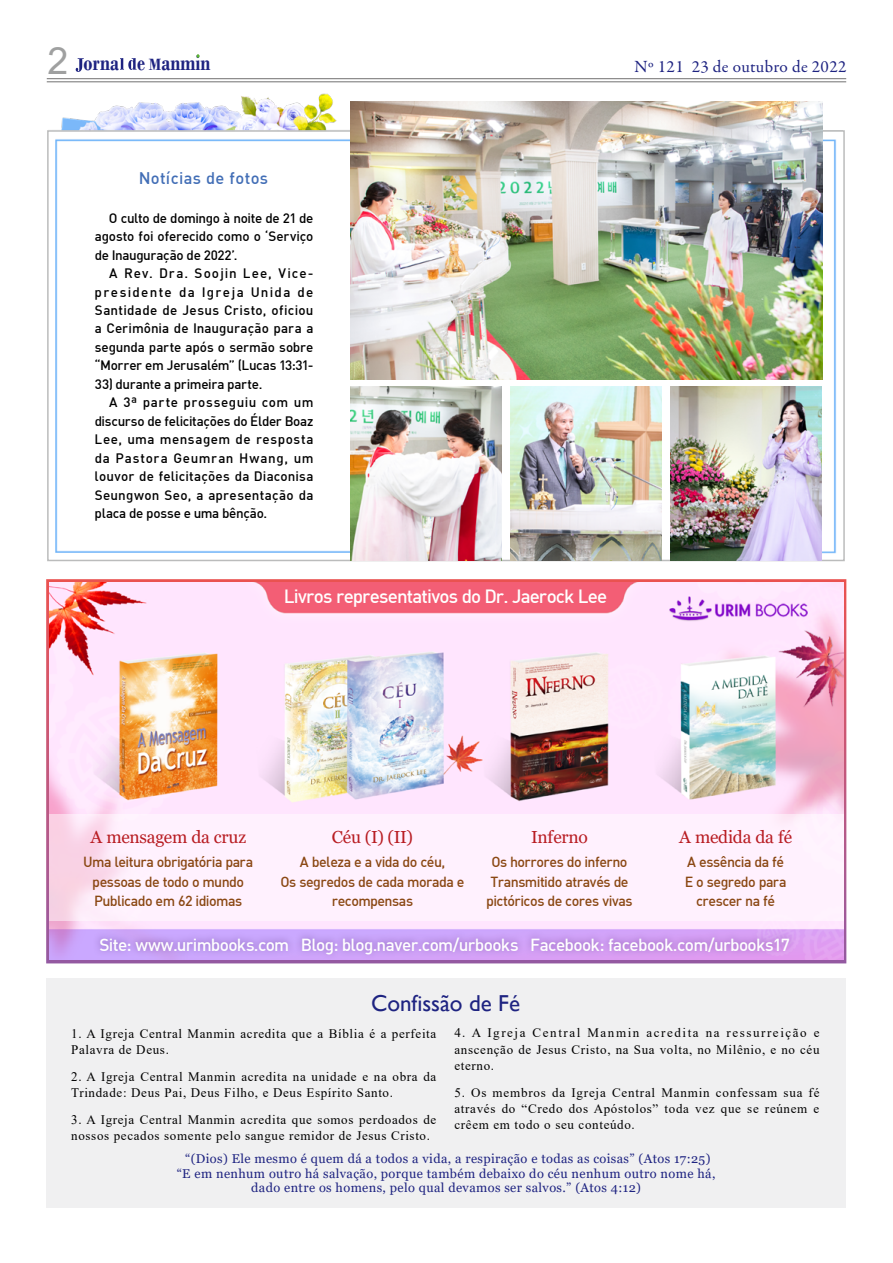
<style>
.page{position:relative;width:893px;height:1263px;background:#fff}
.page>*{position:absolute;margin:0;border:0;box-sizing:border-box;transform-origin:0 0}
.t1{font:700 23.7px "Bodoni";color:#1e2381;scale:.78 1}
.t2{font:23.1px "Gill Sans";color:#1e2381}
.t3{font:18.75px "Dinmed";letter-spacing:-.045em;color:#fff}
.t4{font:17.4px "Georgia";letter-spacing:-.015em;color:#b81c22}
.t5{font:17.25px "Garamond Premr Pro";letter-spacing:.02em;color:#1e2381}
.t6{font:17.1px "Dinmed";letter-spacing:-.035em;color:#fff}
.t7{font:16.5px "Dinmed";letter-spacing:.02em;color:#426eb6}
.t8{font:14.4px/19px "Dinmed";letter-spacing:-.035em;color:#8a4713;text-align:center}
.t9{font:13.5px/18.5px "Dinmed";color:#000;text-align:justify}
.t10{font:13.5px "Dinmed";letter-spacing:-.025em;color:#000}
.t11{font:13.5px "Dinmed";letter-spacing:.04em;color:#000}
.t12{font:13.5px "Dinmed";letter-spacing:.02em;color:#000}
.t13{font:13.5px "Dinmed";letter-spacing:.05em;color:#000}
.t14{font:13.5px "Dinmed";letter-spacing:-.02em;color:#000}
.t15{font:13.05px/16.4px "Times New Roman";letter-spacing:.05em;color:#000}
.t16{font:12.75px/14.7px "Georgia";letter-spacing:.03em;color:#1e2381;text-align:center}
.s1{font-family:"Arial";font-weight:400;font-size:37.5px;color:#9fa0a0}
.s2{font-size:17.1px}
</style>
<div class="page">
<hr style="left:47px;top:78px;width:799px;height:1px;background:#727171">
<hr style="left:47px;top:82px;width:799px;height:1px;background:#727171">
<svg style="left:120px;top:58px;width:17px;height:12px"></svg>
<svg style="left:76px;top:58px;width:8px;height:14px"></svg>
<div style="left:46px;top:979px;width:800px;height:229px;background:#ededee"></div>
<img style="left:48px;top:81px;width:302px;height:472px">
<img style="left:819px;top:79px;width:24px;height:475px">
<img style="left:350px;top:386px;width:152px;height:175px">
<img style="left:510px;top:386px;width:152px;height:175px">
<img style="left:670px;top:386px;width:152px;height:175px">
<img style="left:350px;top:101px;width:472px;height:278px">
<img style="left:49px;top:583px;width:794px;height:376px">
<div style="left:93px;top:930px;width:704px;height:31px;background:#764f9d;opacity:.7"></div>
<div style="left:49px;top:814px;width:795px;height:107px;background:#fff1fe"></div>
<h1 class="t1" style="left:48px;top:48px;width:210px"><span class="s1">2</span> orna e <span class="s2">M</span>anmin</h1>
<h3 class="t5" style="left:635px;top:56px;width:213px">Nº 121 23 de outubro de 2022</h3>
<p class="t7" style="left:139px;top:167px;width:131px">Notícias de fotos</p>
<p class="t9" style="left:95px;top:208px;width:220px;text-indent:14px">O culto de domingo à noite de 21 de agosto foi oferecido como o ‘Serviço de Inauguração de 2022’.</p>
<p class="t9" style="left:95px;top:263px;width:220px;text-indent:15px">A Rev. Dra. Soojin Lee, Vice&shy;presidente da Igreja Unida de Santidade de Jesus Cristo, oficiou a Cerimônia de Inauguração para a segunda parte após o sermão sobre “Morrer em Jerusalém” (Lucas 13:31-</p>
<p class="t10" style="left:95px;top:375px;width:169px">33) durante a primeira parte.</p>
<p class="t11" style="left:109px;top:394px;width:206px">A 3ª parte prosseguiu com um</p>
<p class="t10" style="left:95px;top:412px;width:220px">discurso de felicitações do Élder Boaz</p>
<p class="t11" style="left:95px;top:431px;width:220px">Lee, uma mensagem de resposta</p>
<p class="t13" style="left:95px;top:449px;width:220px">da Pastora Geumran Hwang, um</p>
<p class="t9" style="left:95px;top:467px;width:220px">louvor de felicitações da Diaconisa</p>
<p class="t12" style="left:95px;top:486px;width:220px">Seungwon Seo, a apresentação da</p>
<p class="t14" style="left:95px;top:505px;width:174px">placa de posse e uma bênção.</p>
<h3 class="t3" style="left:284px;top:584px;width:325px">Livros representativos do Dr. Jaerock Lee</h3>
<h3 class="t4" style="left:91px;top:826px;width:157px">A mensagem da cruz</h3>
<p class="t8" style="left:83px;top:852px;width:171px">Uma leitura obrigatória para pessoas de todo o mundo<br>Publicado em 62 idiomas</p>
<h3 class="t4" style="left:332px;top:826px;width:83px">Céu (I) (II)</h3>
<p class="t8" style="left:280px;top:852px;width:185px">A beleza e a vida do céu,<br>Os segredos de cada morada e recompensas</p>
<h3 class="t4" style="left:531px;top:826px;width:58px">Inferno</h3>
<p class="t8" style="left:486px;top:852px;width:148px">Os horrores do inferno<br>Transmitido através de pictóricos de cores vivas</p>
<h3 class="t4" style="left:679px;top:826px;width:115px">A medida da fé</h3>
<p class="t8" style="left:685px;top:852px;width:103px">A essência da fé<br>E o segredo para crescer na fé</p>
<h3 class="t6" style="left:99px;top:933px;width:692px">Site: www.urimbooks.com Blog: blog.naver.com/urbooks Facebook: facebook.com/urbooks17</h3>
<h2 class="t2" style="left:371px;top:990px;width:151px">Confissão de Fé</h2>
<p class="t15" style="left:71px;top:1025px;width:367px">1. A Igreja Central Manmin acredita que a Bíblia é a perfeita<br>Palavra de Deus.</p>
<p class="t15" style="left:71px;top:1068px;width:367px">2. A Igreja Central Manmin acredita na unidade e na obra da<br>Trindade: Deus Pai, Deus Filho, e Deus Espírito Santo.</p>
<p class="t15" style="left:71px;top:1111px;width:367px">3. A Igreja Central Manmin acredita que somos perdoados de nossos pecados somente pelo sangue remidor de Jesus Cristo.</p>
<p class="t15" style="left:454px;top:1024px;width:367px;text-align:justify">4. A Igreja Central Manmin acredita na ressurreição e anscenção de Jesus Cristo, na Sua volta, no Milênio, e no céu eterno.</p>
<p class="t15" style="left:454px;top:1083px;width:367px;text-align:justify">5. Os membros da Igreja Central Manmin confessam sua fé através do “Credo dos Apóstolos” toda vez que se reúnem e crêem em todo o seu conteúdo.</p>
<p class="t16" style="left:177px;top:1151px;width:540px">“(Dios) Ele mesmo é quem dá a todos a vida, a respiração e todas as coisas” (Atos 17:25) “E em nenhum outro há salvação, porque também debaixo do céu nenhum outro nome há, dado entre os homens, pelo qual devamos ser salvos.” (Atos 4:12)</p>
</div>
